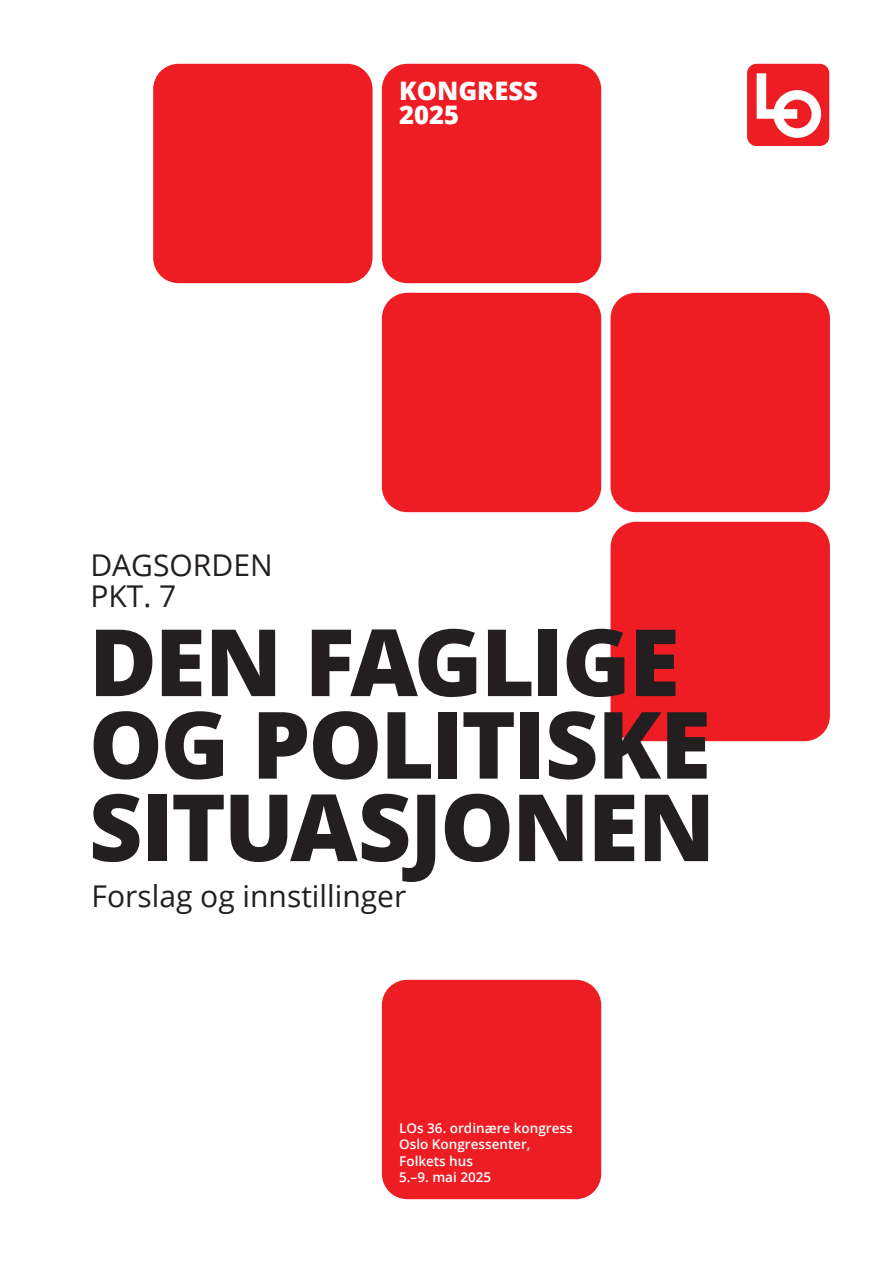
<style>
.page{position:relative;width:893px;height:1263px;background:#fff}
.page>*{position:absolute;margin:0;border:0;box-sizing:border-box;transform-origin:0 0}
.Heading{font:800 93px/82.5px "Open Sans";letter-spacing:-.025em;color:#231f20}
.Subheading_-_VERSALER{font:30px "Open Sans";color:#231f20}
.t1{font:800 25.5px "Open Sans";color:#fff}
.LOs_36__ordinære_kongress{font:600 13.5px/16.5px "Open Sans";color:#fff}
</style>
<div class="page">
<svg style="left:747px;top:64px;width:82px;height:82px"></svg>
<div style="left:382px;top:64px;width:219px;height:219px;background:#ee1d23"></div>
<div style="left:153px;top:64px;width:220px;height:219px;background:#ee1d23"></div>
<div style="left:382px;top:293px;width:219px;height:219px;background:#ee1d23"></div>
<div style="left:610px;top:293px;width:220px;height:219px;background:#ee1d23"></div>
<div style="left:610px;top:522px;width:220px;height:219px;background:#ee1d23"></div>
<div style="left:382px;top:980px;width:219px;height:219px;background:#ee1d23"></div>
<p class="t1" style="left:399px;top:72px;width:140px">KONGRESS</p>
<p class="t1" style="left:399px;top:96px;width:61px">2025</p>
<p class="Subheading_-_VERSALER" style="left:90px;top:544px;width:184px">DAGSORDEN</p>
<p class="Subheading_-_VERSALER" style="left:90px;top:576px;width:88px">PKT. 7</p>
<p class="Heading" style="left:89px;top:616px;width:628px">DEN FAGLIGE<br>OG POLITISKE<br>SITUASJONEN</p>
<p class="Subheading_-_VERSALER" style="left:92px;top:875px;width:316px">Forslag og innstillinger</p>
<p class="LOs_36__ordinære_kongress" style="left:399px;top:1119px;width:175px">LOs 36. ordinære kongress</p>
<p class="LOs_36__ordinære_kongress" style="left:399px;top:1136px;width:133px">Oslo Kongressenter,<br>Folkets hus</p>
<p class="LOs_36__ordinære_kongress" style="left:399px;top:1169px;width:93px">5.–9. mai 2025</p>
</div>
